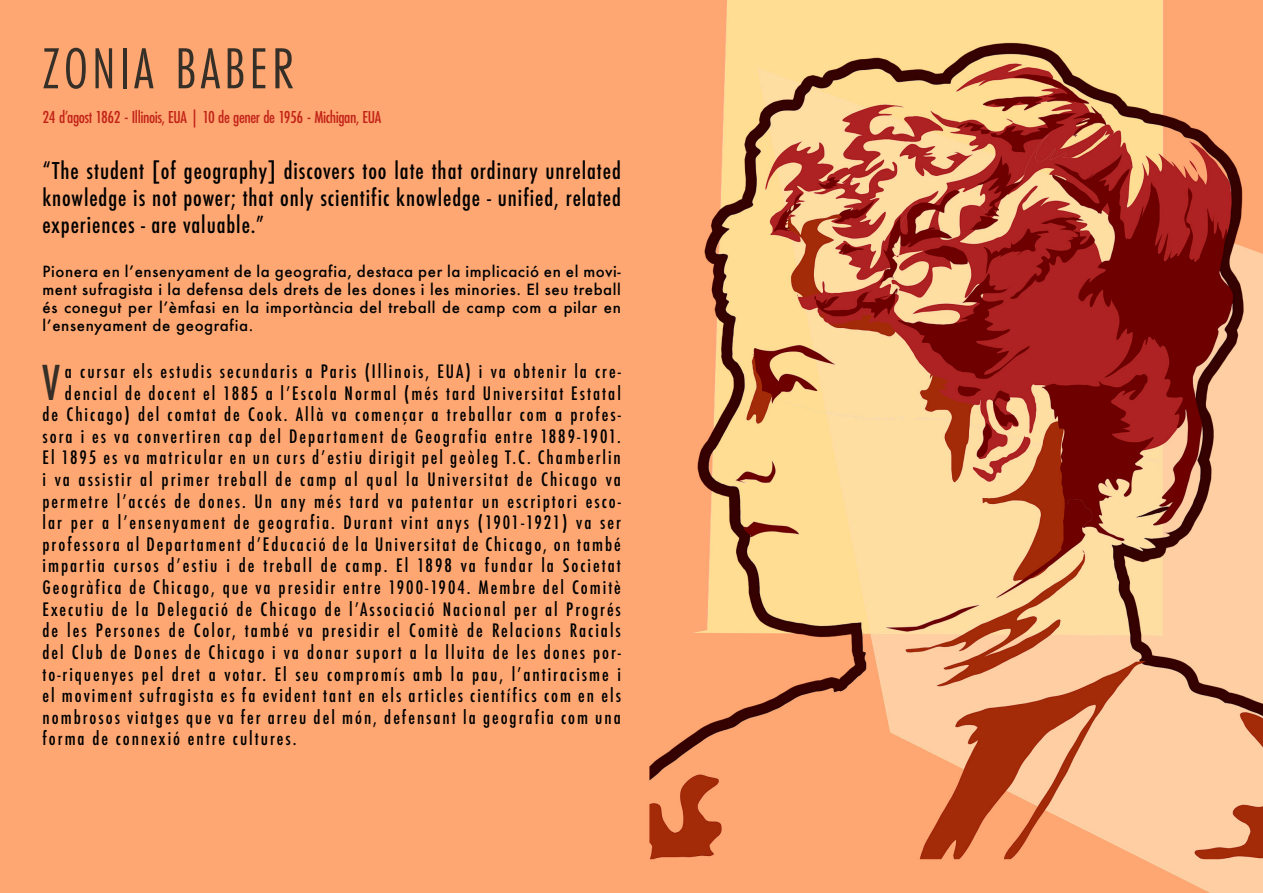
<style>
.page{position:relative;width:1263px;height:893px;background:#fff}
.page>*{position:absolute;margin:0;border:0;box-sizing:border-box;transform-origin:0 0}
.Nombre_geofrafa{font:60px "Futura PT Cond";letter-spacing:.07em;color:#362f27}
.Parrafo_01{font:500 condensed 46.65px "Futura";color:#362f27}
.Cita{font:500 condensed 22.5px/27px "Futura";letter-spacing:.04em;color:#000;text-align:justify}
.Parrafo_01-2{font:500 condensed 18px "Futura";letter-spacing:.11em;color:#000}
.Fechas{font:500 18px "Futura PT Cond";letter-spacing:-.025em;color:#c22318}
.Minibiografia{font:500 15px/18px "Futura";letter-spacing:.04em;color:#000;text-align:justify}
</style>
<div class="page">
<img style="left:0;top:0;width:1263px;height:893px">
<p class="Nombre_geofrafa" style="left:43px;top:34px;width:253px">ZONIA BABER</p>
<p class="Fechas" style="left:43px;top:106px;width:340px">24 d’agost 1862 - Illinois, EUA | 10 de gener de 1956 - Michigan, EUA</p>
<p class="Cita" style="left:43px;top:158px;width:580px">“The student [of geography] discovers too late that ordinary unrelated knowledge is not power; that only scientific knowledge - unified, related experiences - are valuable.”</p>
<p class="Minibiografia" style="left:43px;top:262px;width:580px">Pionera en l’ensenyament de la geografia, destaca per la implicació en el movi&shy;ment sufragista i la defensa dels drets de les dones i les minories. El seu treball és conegut per l’èmfasi en la importància del treball de camp com a pilar en l’ensenyament de geografia.</p>
<p class="Parrafo_01" style="left:43px;top:353px;width:19px">V</p>
<p class="Parrafo_01-2" style="left:65px;top:360px;width:557px">a cursar els estudis secundaris a Paris (Illinois, EUA) i va obtenir la cre-</p>
<p class="Parrafo_01-2" style="left:65px;top:381px;width:557px">dencial de docent el 1885 a l’Escola Normal (més tard Universitat Estatal</p>
<p class="Parrafo_01-2" style="left:43px;top:403px;width:580px">de Chicago) del comtat de Cook. Allà va començar a treballar com a profes-</p>
<p class="Parrafo_01-2" style="left:43px;top:425px;width:580px">sora i es va convertiren cap del Departament de Geografia entre 1889-1901.</p>
<p class="Parrafo_01-2" style="left:43px;top:446px;width:580px">El 1895 es va matricular en un curs d’estiu dirigit pel geòleg T.C. Chamberlin</p>
<p class="Parrafo_01-2" style="left:43px;top:468px;width:580px">i va assistir al primer treball de camp al qual la Universitat de Chicago va</p>
<p class="Parrafo_01-2" style="left:43px;top:489px;width:580px">permetre l’accés de dones. Un any més tard va patentar un escriptori esco-</p>
<p class="Parrafo_01-2" style="left:43px;top:511px;width:580px">lar per a l’ensenyament de geografia. Durant vint anys (1901-1921) va ser</p>
<p class="Parrafo_01-2" style="left:43px;top:533px;width:580px">professora al Departament d’Educació de la Universitat de Chicago, on també</p>
<p class="Parrafo_01-2" style="left:43px;top:554px;width:580px">impartia cursos d’estiu i de treball de camp. El 1898 va fundar la Societat</p>
<p class="Parrafo_01-2" style="left:43px;top:576px;width:580px">Geogràfica de Chicago, que va presidir entre 1900-1904. Membre del Comitè</p>
<p class="Parrafo_01-2" style="left:43px;top:597px;width:580px">Executiu de la Delegació de Chicago de l’Associació Nacional per al Progrés</p>
<p class="Parrafo_01-2" style="left:43px;top:619px;width:580px">de les Persones de Color, també va presidir el Comitè de Relacions Racials</p>
<p class="Parrafo_01-2" style="left:43px;top:641px;width:580px">del Club de Dones de Chicago i va donar suport a la lluita de les dones por-</p>
<p class="Parrafo_01-2" style="left:43px;top:662px;width:580px">to-riquenyes pel dret a votar. El seu compromís amb la pau, l’antiracisme i</p>
<p class="Parrafo_01-2" style="left:43px;top:684px;width:580px">el moviment sufragista es fa evident tant en els articles científics com en els</p>
<p class="Parrafo_01-2" style="left:43px;top:705px;width:580px">nombrosos viatges que va fer arreu del món, defensant la geografia com una</p>
<p class="Parrafo_01-2" style="left:43px;top:727px;width:256px">forma de connexió entre cultures.</p>
</div>
